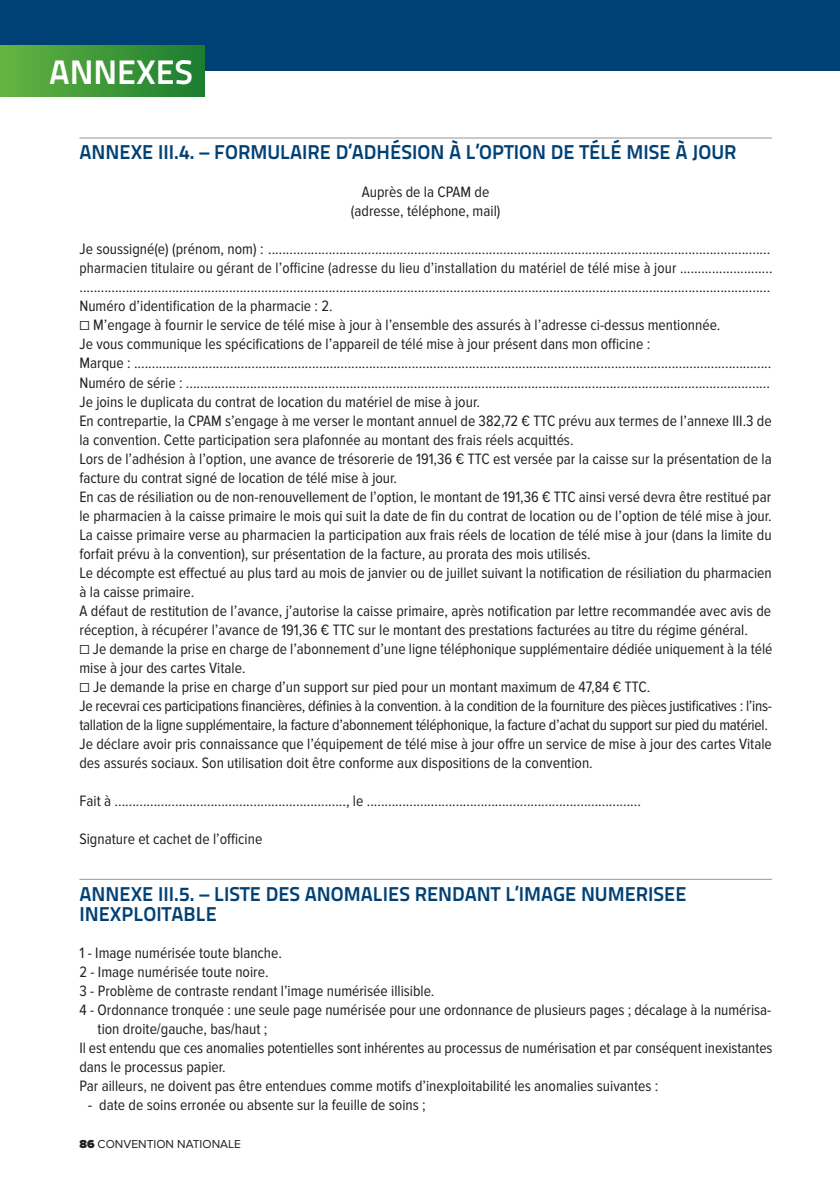
<style>
.page{position:relative;width:840px;height:1191px;background:#fff}
.page>*{position:absolute;margin:0;border:0;box-sizing:border-box;transform-origin:0 0}
.t1{font:700 34px "Titillium Text 22 L";color:#fff}
.t2{font:700 20px/20px "Titillium Text 22 L";color:#004175}
.t3{font:15.6px/19px "Proxima Nova Cond";color:#231f20;text-align:center}
.t4{font:12px "Proxima Nova";color:#231f20}
.s1{font-family:"Proxima Nova"}
.s2{font-weight:900}
</style>
<div class="page">
<div style="left:0;top:0;width:839px;height:70px;background:#004175"></div>
<div style="left:0;top:45px;width:204px;height:51px;background:linear-gradient(to right,#65b542,#1c7d30)"></div>
<hr style="left:79px;top:138px;width:692px;height:1px;background:#939598">
<hr style="left:79px;top:879px;width:692px;height:1px;background:#939598">
<h1 class="t1" style="left:49px;top:46px;width:145px">ANNEXES</h1>
<p class="t2" style="left:79px;top:141px;width:658px">ANNEXE III.4. – FORMULAIRE D’ADHÉSION À L’OPTION DE TÉLÉ MISE À JOUR</p>
<p class="t3" style="left:351px;top:183px;width:151px">Auprès de la CPAM de (adresse, téléphone, mail)</p>
<p class="t3" style="left:79px;top:240px;width:694px;text-align:left">Je soussigné(e) (prénom, nom) : ............................................................................................................................................. pharmacien titulaire ou gérant de l’officine (adresse du lieu d’installation du matériel de télé mise à jour …………………….. ..................................................................................................................................................................................................<br>Numéro d’identification de la pharmacie : 2.<br>☐ M’engage à fournir le service de télé mise à jour à l’ensemble des assurés à l’adresse ci-dessus mentionnée.<br>Je vous communique les spécifications de l’appareil de télé mise à jour présent dans mon officine :<br>Marque : ...................................................................................................................................................................................<br>Numéro de série : ....................................................................................................................................................................<br>Je joins le duplicata du contrat de location du matériel de mise à jour.<br>En contrepartie, la CPAM s’engage à me verser le montant annuel de 382,72 € TTC prévu aux termes de l’annexe III.3 de la convention. Cette participation sera plafonnée au montant des frais réels acquittés.<br>Lors de l’adhésion à l’option, une avance de trésorerie de 191,36 € TTC est versée par la caisse sur la présentation de la facture du contrat signé de location de télé mise à jour.<br>En cas de résiliation ou de non-renouvellement de l’option, le montant de 191,36 € TTC ainsi versé devra être restitué par le pharmacien à la caisse primaire le mois qui suit la date de fin du contrat de location ou de l’option de télé mise à jour.<br>La caisse primaire verse au pharmacien la participation aux frais réels de location de télé mise à jour (dans la limite du forfait prévu à la convention), sur présentation de la facture, au prorata des mois utilisés.<br>Le décompte est effectué au plus tard au mois de janvier ou de juillet suivant la notification de résiliation du pharmacien à la caisse primaire.<br>A défaut de restitution de l’avance, j’autorise la caisse primaire, après notification par lettre recommandée avec avis de réception, à récupérer l’avance de 191,36 € TTC sur le montant des prestations facturées au titre du régime général.<br>☐ Je demande la prise en charge de l’abonnement d’une ligne téléphonique supplémentaire dédiée uniquement à la télé mise à jour des cartes Vitale.<br>☐ Je demande la prise en charge d’un support sur pied pour un montant maximum de 47,84 € TTC.<br>Je recevrai ces participations financières, définies à la convention. à la condition de la fourniture des pièces justificatives : l’ins&shy;tallation de la ligne supplémentaire, la facture d’abonnement téléphonique, la facture d’achat du support sur pied du matériel.<br>Je déclare avoir pris connaissance que l’équipement de télé mise à jour offre un service de mise à jour des cartes Vitale des assurés sociaux. Son utilisation doit être conforme aux dispositions de la convention.</p>
<p class="t3" style="left:79px;top:791px;width:562px">Fait à ................................................................., le .............................................................................</p>
<p class="t3" style="left:79px;top:829px;width:184px">Signature et cachet de l’officine</p>
<p class="t2" style="left:79px;top:882px;width:608px">ANNEXE III.5. – LISTE DES ANOMALIES RENDANT L’IMAGE NUMERISEE<br>INEXPLOITABLE</p>
<p class="t3" style="left:79px;top:943px;width:204px">1 - Image numérisée toute blanche.</p>
<p class="t3" style="left:79px;top:962px;width:190px">2 - Image numérisée toute noire.</p>
<p class="t3" style="left:79px;top:981px;width:356px">3 - Problème de contraste rendant l’image numérisée illisible.</p>
<p class="t3" style="left:79px;top:1000px;width:693px">4 - Ordonnance tronquée : une seule page numérisée pour une ordonnance de plusieurs pages ; décalage à la numérisa-</p>
<p class="t3" style="left:97px;top:1019px;width:171px">tion droite/gauche, bas/haut ;</p>
<p class="t3" style="left:79px;top:1038px;width:694px">Il est entendu que ces anomalies potentielles sont inhérentes au processus de numérisation et par conséquent inexistantes</p>
<p class="t3" style="left:79px;top:1057px;width:148px">dans le processus papier.</p>
<p class="t3" style="left:79px;top:1076px;width:580px">Par ailleurs, ne doivent pas être entendues comme motifs d’inexploitabilité les anomalies suivantes :</p>
<p class="t3" style="left:88px;top:1095px;width:339px"><span class="s1">-</span> date de soins erronée ou absente sur la feuille de soins ;</p>
<p class="t4" style="left:79px;top:1136px;width:163px"><span class="s2">86</span> CONVENTION NATIONALE</p>
</div>
